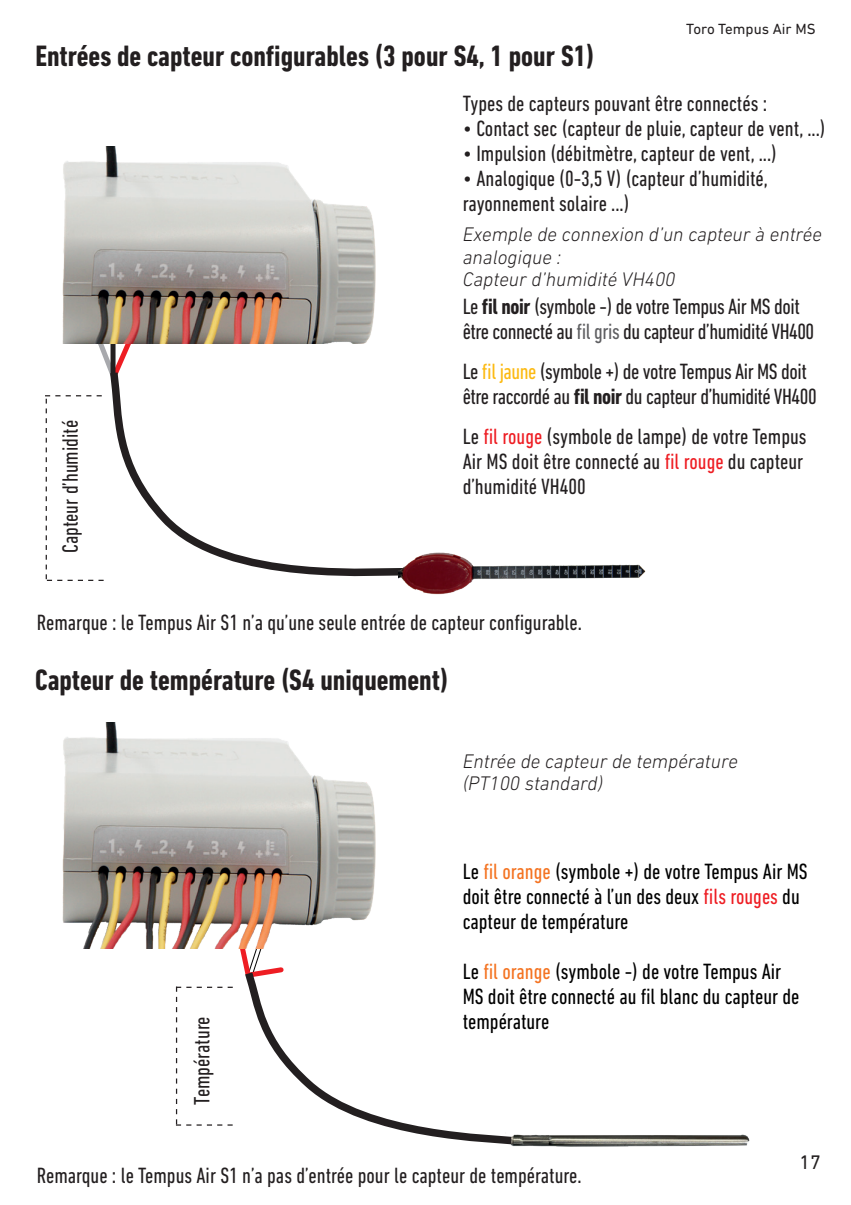
<style>
.page{position:relative;width:851px;height:1205px;background:#fff}
.page>*{position:absolute;margin:0;border:0;box-sizing:border-box;transform-origin:0 0}
.t1{font:700 condensed 30px "DIN Next LT Pro";color:#231f20}
.t2{font:condensed 22.5px/25px "DIN Next LT Pro";color:#231f20}
.t3{font:condensed 22.5px/25px "DIN Next LT Pro";color:#000}
.t4{font:condensed 22.5px/25px "DIN Next LT Pro";letter-spacing:-.02em;color:#231f20}
.t5{font:italic 300 20px/22.5px "DIN Next LT Pro";color:#231f20}
.t6{font:20px "DIN Next LT Pro";color:#231f20}
.t7{font:15px "DIN Next LT Pro";color:#231f20}
.s1{font-weight:700}
.s2{color:#5f5f62}
.s3{color:#fcba13}
.s4{color:#ee1d23}
.s5{color:#f47321}
</style>
<div class="page">
<svg style="left:98px;top:344px;width:33px;height:20px"></svg>
<div style="left:110px;top:339px;width:5px;height:34px;background:#231f20"></div>
<img style="left:62px;top:147px;width:314px;height:197px">
<svg style="left:106px;top:364px;width:292px;height:213px"></svg>
<img style="left:398px;top:552px;width:248px;height:43px">
<svg style="left:45px;top:395px;width:59px;height:186px"></svg>
<svg style="left:238px;top:948px;width:26px;height:16px"></svg>
<img style="left:62px;top:723px;width:314px;height:225px">
<svg style="left:176px;top:986px;width:57px;height:139px"></svg>
<svg style="left:243px;top:964px;width:261px;height:180px"></svg>
<img style="left:504px;top:1134px;width:246px;height:13px">
<p class="t7" style="left:686px;top:20px;width:131px">Toro Tempus Air MS</p>
<h1 class="t1" style="left:35px;top:39px;width:560px">Entrées de capteur configurables (3 pour S4, 1 pour S1)</h1>
<p class="t2" style="left:462px;top:91px;width:306px">Types de capteurs pouvant être connectés :</p>
<p class="t2" style="left:462px;top:116px;width:364px">• Contact sec (capteur de pluie, capteur de vent, ...)</p>
<p class="t2" style="left:462px;top:141px;width:315px">• Impulsion (débitmètre, capteur de vent, ...)</p>
<p class="t2" style="left:462px;top:166px;width:306px">• Analogique (0-3,5 V) (capteur d’humidité, rayonnement solaire ...)</p>
<p class="t2" style="left:58px;top:553px;width:135px;rotate:-90deg">Capteur d’humidité</p>
<p class="t5" style="left:462px;top:223px;width:360px">Exemple de connexion d’un capteur à entrée analogique :<br>Capteur d’humidité VH400</p>
<p class="t4" style="left:462px;top:294px;width:353px">Le <span class="s1">fil noir</span> (symbole -) de votre Tempus Air MS doit être connecté au <span class="s2">fil gris</span> du capteur d’humidité VH400</p>
<p class="t4" style="left:462px;top:359px;width:355px">Le <span class="s3">fil jaune</span> (symbole +) de votre Tempus Air MS doit être raccordé au <span class="s1">fil noir</span> du capteur d’humidité VH400</p>
<p class="t2" style="left:462px;top:424px;width:345px">Le <span class="s4">fil rouge</span> (symbole de lampe) de votre Tempus<br>Air MS doit être connecté au <span class="s4">fil rouge</span> du capteur d’humidité VH400</p>
<p class="t2" style="left:37px;top:609px;width:546px">Remarque : le Tempus Air S1 n’a qu’une seule entrée de capteur configurable.</p>
<h1 class="t1" style="left:35px;top:662px;width:414px">Capteur de température (S4 uniquement)</h1>
<p class="t5" style="left:462px;top:749px;width:276px">Entrée de capteur de température (PT100 standard)</p>
<p class="t2" style="left:189px;top:1104px;width:90px;rotate:-90deg">Température</p>
<p class="t3" style="left:462px;top:858px;width:346px">Le <span class="s5">fil orange</span> (symbole +) de votre Tempus Air MS doit être connecté à l’un des deux <span class="s4">fils rouges</span> du capteur de température</p>
<p class="t3" style="left:462px;top:958px;width:338px">Le <span class="s5">fil orange</span> (symbole -) de votre Tempus Air<br>MS doit être connecté au fil blanc du capteur de température</p>
<p class="t2" style="left:37px;top:1162px;width:546px">Remarque : le Tempus Air S1 n’a pas d’entrée pour le capteur de température.</p>
<p class="t6" style="left:799px;top:1151px;width:23px">17</p>
</div>
